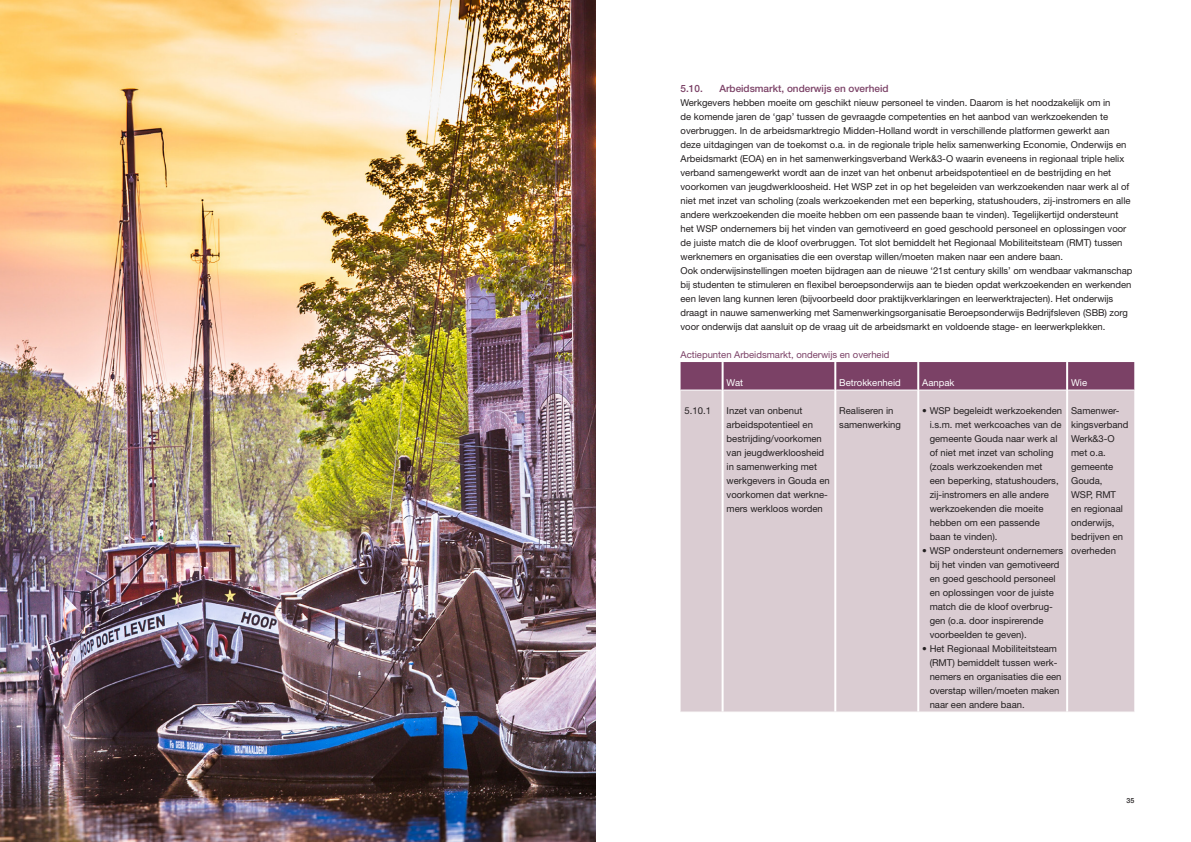
<style>
.page{position:relative;width:1191px;height:842px;background:#fff}
.page>*{position:absolute;margin:0;border:0;box-sizing:border-box;transform-origin:0 0}
.t1{font:500 10px "Helvetica Neue LT Std";color:#7b4166}
.t2{font:9.5px/14px "Helvetica Neue LT Std";color:#231f20}
.t3{font:9.5px "Helvetica Neue LT Std";color:#7b4166}
.t4{font:9.5px "Helvetica Neue LT Std";color:#fff}
.t5{font:500 7px "Helvetica Neue";color:#231f20}
</style>
<div class="page">
<div style="left:680px;top:362px;width:454px;height:28px;background:#7b4166"></div>
<div style="left:680px;top:391px;width:454px;height:321px;background:#daccd2"></div>
<hr style="left:721px;top:362px;width:2px;height:28px;background:#fff">
<hr style="left:834px;top:362px;width:2px;height:28px;background:#fff">
<hr style="left:917px;top:362px;width:2px;height:28px;background:#fff">
<hr style="left:1066px;top:362px;width:2px;height:28px;background:#fff">
<hr style="left:721px;top:390px;width:2px;height:322px;background:#fff">
<hr style="left:834px;top:390px;width:2px;height:322px;background:#fff">
<hr style="left:917px;top:390px;width:2px;height:322px;background:#fff">
<hr style="left:1066px;top:390px;width:2px;height:322px;background:#fff">
<img style="left:0;top:0;width:595px;height:842px">
<p class="t1" style="left:680px;top:82px;width:24px">5.10.</p>
<p class="t1" style="left:719px;top:82px;width:171px">Arbeidsmarkt, onderwijs en overheid</p>
<p class="t2" style="left:680px;top:95px;width:453px">Werkgevers hebben moeite om geschikt nieuw personeel te vinden. Daarom is het noodzakelijk om in<br>de komende jaren de ‘gap’ tussen de gevraagde competenties en het aanbod van werkzoekenden te overbruggen. In de arbeidsmarktregio Midden-Holland wordt in verschillende platformen gewerkt aan<br>deze uitdagingen van de toekomst o.a. in de regionale triple helix samenwerking Economie, Onderwijs en Arbeidsmarkt (EOA) en in het samenwerkingsverband Werk&amp;3-O waarin eveneens in regionaal triple helix verband samengewerkt wordt aan de inzet van het onbenut arbeidspotentieel en de bestrijding en het voorkomen van jeugdwerkloosheid. Het WSP zet in op het begeleiden van werkzoekenden naar werk al of niet met inzet van scholing (zoals werkzoekenden met een beperking, statushouders, zij-instromers en alle andere werkzoekenden die moeite hebben om een passende baan te vinden). Tegelijkertijd ondersteunt het WSP ondernemers bij het vinden van gemotiveerd en goed geschoold personeel en oplossingen voor de juiste match die de kloof overbruggen. Tot slot bemiddelt het Regionaal Mobiliteitsteam (RMT) tussen werknemers en organisaties die een overstap willen/moeten maken naar een andere baan.<br>Ook onderwijsinstellingen moeten bijdragen aan de nieuwe ‘21st century skills’ om wendbaar vakmanschap bij studenten te stimuleren en flexibel beroepsonderwijs aan te bieden opdat werkzoekenden en werkenden een leven lang kunnen leren (bijvoorbeeld door praktijkverklaringen en leerwerktrajecten). Het onderwijs draagt in nauwe samenwerking met Samenwerkingsorganisatie Beroepsonderwijs Bedrijfsleven (SBB) zorg voor onderwijs dat aansluit op de vraag uit de arbeidsmarkt en voldoende stage- en leerwerkplekken.</p>
<p class="t3" style="left:680px;top:349px;width:210px">Actiepunten Arbeidsmarkt, onderwijs en overheid</p>
<p class="t4" style="left:726px;top:377px;width:18px">Wat</p>
<p class="t4" style="left:839px;top:377px;width:63px">Betrokkenheid</p>
<p class="t4" style="left:922px;top:377px;width:34px">Aanpak</p>
<p class="t4" style="left:1071px;top:377px;width:18px">Wie</p>
<p class="t2" style="left:684px;top:403px;width:28px">5.10.1</p>
<p class="t2" style="left:726px;top:403px;width:105px">Inzet van onbenut arbeidspotentieel en bestrijding/voorkomen van jeugdwerkloosheid in samenwerking met werkgevers in Gouda en voorkomen dat werkne&shy;mers werkloos worden</p>
<p class="t2" style="left:839px;top:404px;width:63px">Realiseren in samenwerking</p>
<p class="t2" style="left:929px;top:404px;width:134px;text-indent:-7px">• WSP begeleidt werkzoekenden i.s.m. met werkcoaches van de gemeente Gouda naar werk al of niet met inzet van scholing (zoals werkzoekenden met<br>een beperking, statushouders, zij-instromers en alle andere werkzoekenden die moeite hebben om een passende baan te vinden).</p>
<p class="t2" style="left:929px;top:544px;width:135px;text-indent:-7px">• WSP ondersteunt ondernemers bij het vinden van gemotiveerd en goed geschoold personeel en oplossingen voor de juiste match die de kloof overbrug&shy;gen (o.a. door inspirerende voorbeelden te geven).</p>
<p class="t2" style="left:929px;top:642px;width:133px;text-indent:-7px">• Het Regionaal Mobiliteitsteam (RMT) bemiddelt tussen werk&shy;nemers en organisaties die een overstap willen/moeten maken naar een andere baan.</p>
<p class="t2" style="left:1071px;top:404px;width:59px">Samenwer&shy;kingsverband<br>Werk&amp;3-O met o.a. gemeente<br>Gouda,<br>WSP, RMT en regionaal onderwijs, bedrijven en overheden</p>
<p class="t5" style="left:1126px;top:795px;width:9px">35</p>
</div>
